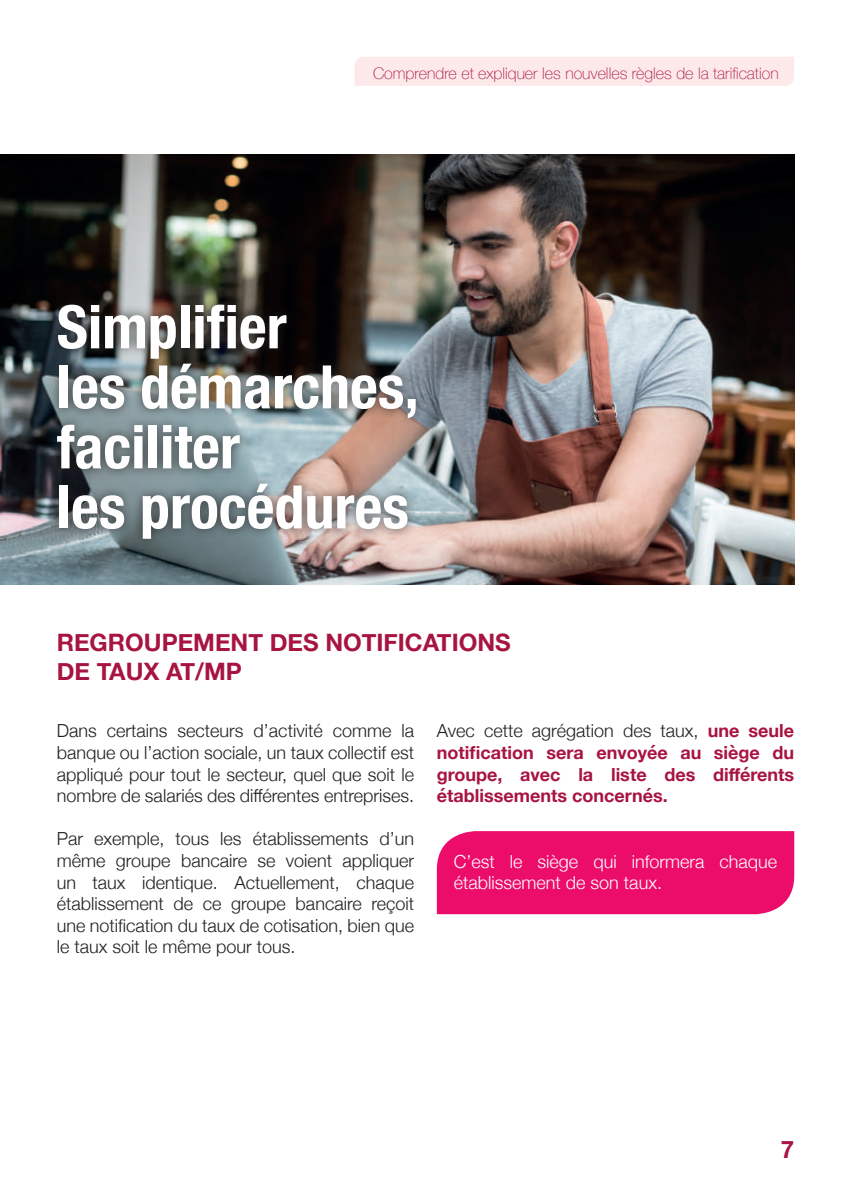
<style>
.page{position:relative;width:851px;height:1191px;background:#fff}
.page>*{position:absolute;margin:0;border:0;box-sizing:border-box;transform-origin:0 0}
.t1{font:700 condensed 60px/60px "Helvetica Neue";color:#fff}
.t2{font:700 24px/28.8px "Helvetica Neue";color:#a81440}
.t3{font:300 18px/21.6px "Helvetica Neue";color:#231f20;text-align:justify}
.t4{font:700 18px/21.6px "Helvetica Neue";color:#a81440;text-align:justify}
.t5{font:300 18px/21.6px "Helvetica Neue";color:#fff}
.t6{font:100 16px "Helvetica Neue";color:#a81440}
.s1{font-weight:300;color:#231f20}
</style>
<div class="page">
<div style="left:355px;top:57px;width:439px;height:29px;background:#fde8ea"></div>
<div style="left:437px;top:831px;width:357px;height:83px;background:#ec0c6a"></div>
<img style="left:0;top:154px;width:794px;height:431px">
<div style="left:47px;top:294px;width:378px;height:255px;background:#231f20;opacity:.75"></div>
<p class="t6" style="left:373px;top:61px;width:407px">Comprendre et expliquer les nouvelles règles de la tarification</p>
<h1 class="t1" style="left:57px;top:293px;width:363px">Simplifier<br>les démarches, faciliter<br>les procédures</h1>
<h2 class="t2" style="left:57px;top:629px;width:455px">REGROUPEMENT DES NOTIFICATIONS<br>DE TAUX AT/MP</h2>
<p class="t3" style="left:57px;top:719px;width:359px">Dans certains secteurs d’activité comme la banque ou l’action sociale, un taux collectif est appliqué pour tout le secteur, quel que soit le nombre de salariés des différentes entreprises.</p>
<p class="t3" style="left:57px;top:827px;width:359px">Par exemple, tous les établissements d’un même groupe bancaire se voient appliquer un taux identique. Actuellement, chaque établissement de ce groupe bancaire reçoit une notification du taux de cotisation, bien que le taux soit le même pour tous.</p>
<p class="t4" style="left:437px;top:720px;width:359px"><span class="s1">Avec cette agrégation des taux,</span> une seule notification sera envoyée au siège du groupe, avec la liste des différents établissements concernés.</p>
<p class="t5" style="left:454px;top:849px;width:325px">C’est le siège qui informera chaque établissement de son taux.</p>
<h2 class="t2" style="left:780px;top:1135px;width:15px">7</h2>
</div>
